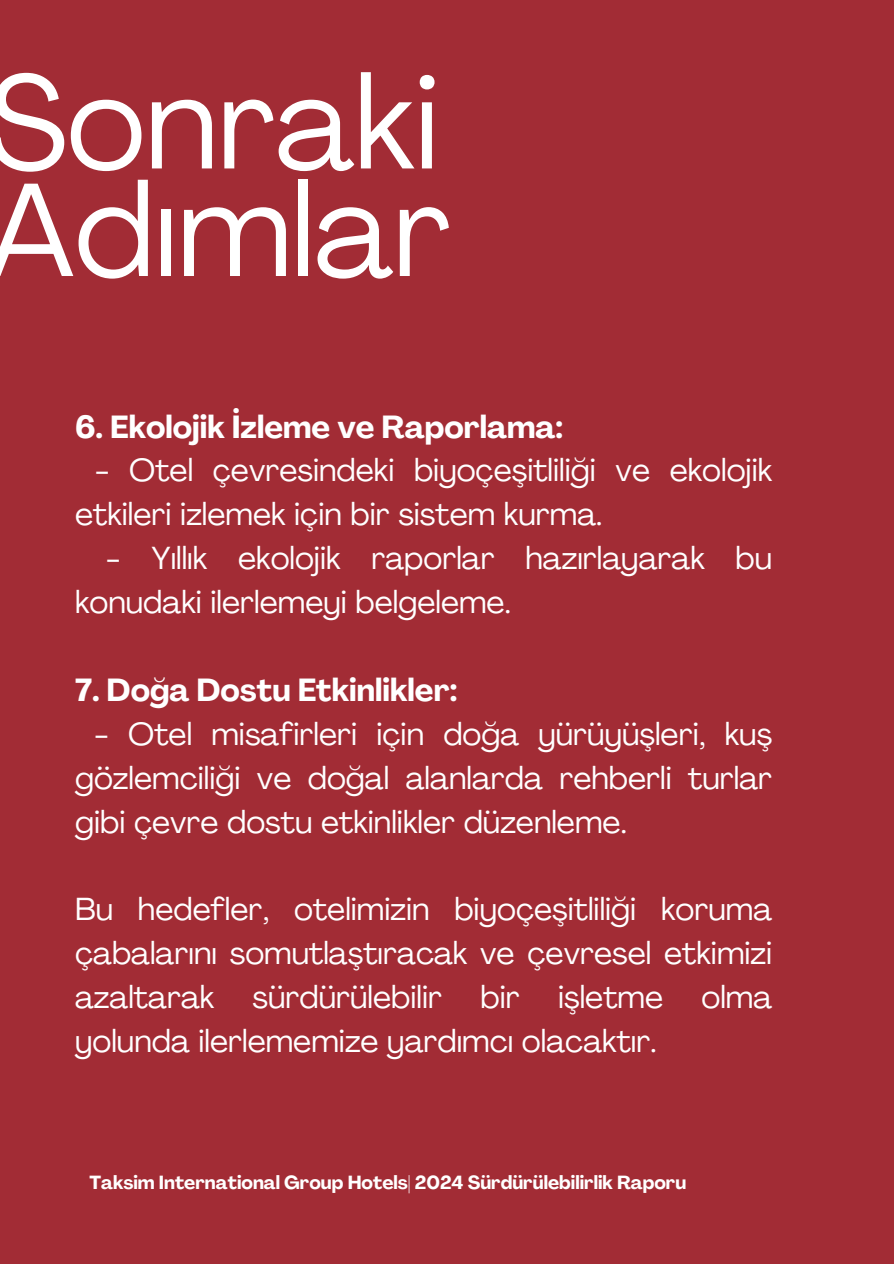
<style>
.page{position:relative;width:894px;height:1264px;background:#fff}
.page>*{position:absolute;margin:0;border:0;box-sizing:border-box;transform-origin:0 0}
.t1{font:130.95px/107.6px "Agrandir";color:#fff}
.t2{font:31.5px/43.8px "Agrandir";color:#fff}
.t3{font:700 31.5px "Agrandir";color:#fff}
.t4{font:700 18.75px "Agrandir";color:#fff}
</style>
<div class="page">
<div style="left:0;top:0;width:893px;height:1263px;background:#a22c35"></div>
<h1 class="t1" style="left:-13px;top:82px;width:465px">Sonraki<br>Adımlar</h1>
<h2 class="t3" style="left:75px;top:414px;width:489px">6. Ekolojik İzleme ve Raporlama:</h2>
<h2 class="t2" style="left:75px;top:451px;width:698px;text-indent:20px">- Otel çevresindeki biyoçeşitliliği ve ekolojik etkileri izlemek için bir sistem kurma.</h2>
<h2 class="t2" style="left:75px;top:539px;width:698px;text-indent:31px">- Yıllık ekolojik raporlar hazırlayarak bu konudaki ilerlemeyi belgeleme.</h2>
<h2 class="t3" style="left:75px;top:677px;width:383px">7. Doğa Dostu Etkinlikler:</h2>
<h2 class="t2" style="left:75px;top:715px;width:698px;text-align:justify;text-indent:19px">- Otel misafirleri için doğa yürüyüşleri, kuş gözlemciliği ve doğal alanlarda rehberli turlar gibi çevre dostu etkinlikler düzenleme.</h2>
<h2 class="t2" style="left:75px;top:890px;width:698px;text-align:justify">Bu hedefler, otelimizin biyoçeşitliliği koruma çabalarını somutlaştıracak ve çevresel etkimizi azaltarak sürdürülebilir bir işletme olma yolunda ilerlememize yardımcı olacaktır.</h2>
<p class="t4" style="left:89px;top:1174px;width:598px">Taksim International Group Hotels| 2024 Sürdürülebilirlik Raporu</p>
</div>
